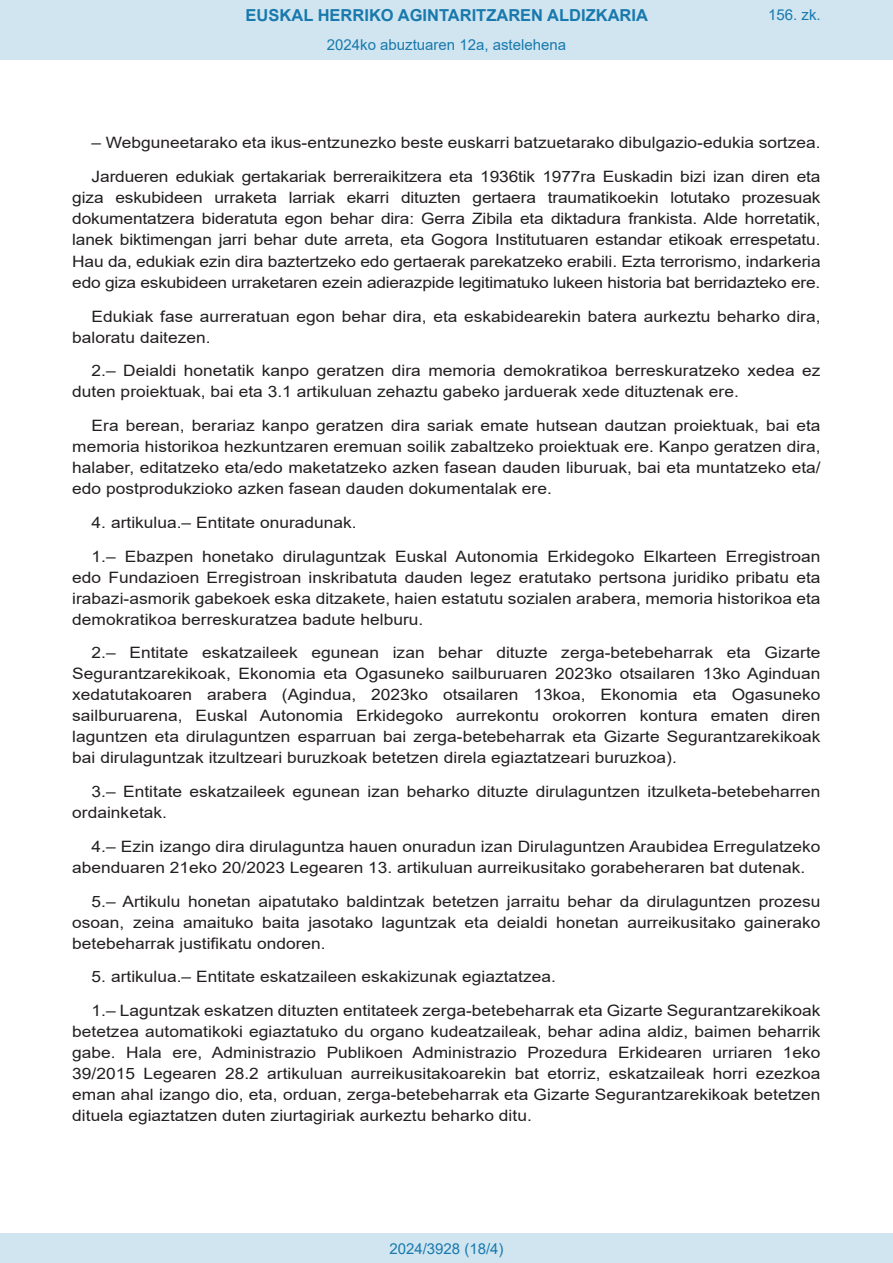
<style>
.page{position:relative;width:893px;height:1263px;background:#fff}
.page>*{position:absolute;margin:0;border:0;box-sizing:border-box;transform-origin:0 0}
.t1{font:700 16.5px "Arial";color:#1879ad}
.BOPVDetalle{font:15.6px/21px "Arial";color:#231f20;text-align:justify;scale:1.11 1}
.Paginacion_Centro{font:15px "Arial";color:#1879ad}
</style>
<div class="page">
<div style="left:0;top:0;width:893px;height:60px;background:#d0e5f0"></div>
<div style="left:0;top:1233px;width:893px;height:30px;background:#d0e5f0"></div>
<p class="t1" style="left:246px;top:3px;width:404px">EUSKAL HERRIKO AGINTARITZAREN ALDIZKARIA</p>
<p class="Paginacion_Centro" style="left:327px;top:35px;width:241px">2024ko abuztuaren 12a, astelehena</p>
<p class="Paginacion_Centro" style="left:768px;top:5px;width:54px">156. zk.</p>
<p class="BOPVDetalle" style="left:92px;top:132px;width:658px">– Webguneetarako eta ikus-entzunezko beste euskarri batzuetarako dibulgazio-edukia sortzea.</p>
<p class="BOPVDetalle" style="left:72px;top:166px;width:676px;text-indent:19px">Jardueren edukiak gertakariak berreraikitzera eta 1936tik 1977ra Euskadin bizi izan diren eta giza eskubideen urraketa larriak ekarri dituzten gertaera traumatikoekin lotutako prozesuak dokumentatzera bideratuta egon behar dira: Gerra Zibila eta diktadura frankista. Alde horretatik, lanek biktimengan jarri behar dute arreta, eta Gogora Institutuaren estandar etikoak errespetatu.<br>Hau da, edukiak ezin dira baztertzeko edo gertaerak parekatzeko erabili. Ezta terrorismo, indarkeria edo giza eskubideen urraketaren ezein adierazpide legitimatuko lukeen historia bat berridazteko ere.</p>
<p class="BOPVDetalle" style="left:72px;top:305px;width:676px;text-indent:19px">Edukiak fase aurreratuan egon behar dira, eta eskabidearekin batera aurkeztu beharko dira, baloratu daitezen.</p>
<p class="BOPVDetalle" style="left:72px;top:360px;width:676px;text-indent:19px">2.– Deialdi honetatik kanpo geratzen dira memoria demokratikoa berreskuratzeko xedea ez duten proiektuak, bai eta 3.1 artikuluan zehaztu gabeko jarduerak xede dituztenak ere.</p>
<p class="BOPVDetalle" style="left:72px;top:415px;width:676px;text-indent:19px">Era berean, berariaz kanpo geratzen dira sariak emate hutsean dautzan proiektuak, bai eta memoria historikoa hezkuntzaren eremuan soilik zabaltzeko proiektuak ere. Kanpo geratzen dira, halaber, editatzeko eta/edo maketatzeko azken fasean dauden liburuak, bai eta muntatzeko eta/ edo postprodukzioko azken fasean dauden dokumentalak ere.</p>
<p class="BOPVDetalle" style="left:92px;top:512px;width:240px">4. artikulua.– Entitate onuradunak.</p>
<p class="BOPVDetalle" style="left:72px;top:545px;width:676px;text-indent:19px">1.– Ebazpen honetako dirulaguntzak Euskal Autonomia Erkidegoko Elkarteen Erregistroan edo Fundazioen Erregistroan inskribatuta dauden legez eratutako pertsona juridiko pribatu eta irabazi-asmorik gabekoek eska ditzakete, haien estatutu sozialen arabera, memoria historikoa eta demokratikoa berreskuratzea badute helburu.</p>
<p class="BOPVDetalle" style="left:72px;top:642px;width:676px;text-indent:19px">2.– Entitate eskatzaileek egunean izan behar dituzte zerga-betebeharrak eta Gizarte Segurantzarekikoak, Ekonomia eta Ogasuneko sailburuaren 2023ko otsailaren 13ko Aginduan xedatutakoaren arabera (Agindua, 2023ko otsailaren 13koa, Ekonomia eta Ogasuneko sailburuarena, Euskal Autonomia Erkidegoko aurrekontu orokorren kontura ematen diren laguntzen eta dirulaguntzen esparruan bai zerga-betebeharrak eta Gizarte Segurantzarekikoak bai dirulaguntzak itzultzeari buruzkoak betetzen direla egiaztatzeari buruzkoa).</p>
<p class="BOPVDetalle" style="left:72px;top:781px;width:676px;text-indent:19px">3.– Entitate eskatzaileek egunean izan beharko dituzte dirulaguntzen itzulketa-betebeharren ordainketak.</p>
<p class="BOPVDetalle" style="left:72px;top:836px;width:676px;text-indent:19px">4.– Ezin izango dira dirulaguntza hauen onuradun izan Dirulaguntzen Araubidea Erregulatzeko abenduaren 21eko 20/2023 Legearen 13. artikuluan aurreikusitako gorabeheraren bat dutenak.</p>
<p class="BOPVDetalle" style="left:72px;top:890px;width:676px;text-indent:19px">5.– Artikulu honetan aipatutako baldintzak betetzen jarraitu behar da dirulaguntzen prozesu osoan, zeina amaituko baita jasotako laguntzak eta deialdi honetan aurreikusitako gainerako betebeharrak justifikatu ondoren.</p>
<p class="BOPVDetalle" style="left:92px;top:966px;width:420px">5. artikulua.– Entitate eskatzaileen eskakizunak egiaztatzea.</p>
<p class="BOPVDetalle" style="left:72px;top:1000px;width:676px;text-indent:19px">1.– Laguntzak eskatzen dituzten entitateek zerga-betebeharrak eta Gizarte Segurantzarekikoak betetzea automatikoki egiaztatuko du organo kudeatzaileak, behar adina aldiz, baimen beharrik gabe. Hala ere, Administrazio Publikoen Administrazio Prozedura Erkidearen urriaren 1eko 39/2015 Legearen 28.2 artikuluan aurreikusitakoarekin bat etorriz, eskatzaileak horri ezezkoa eman ahal izango dio, eta, orduan, zerga-betebeharrak eta Gizarte Segurantzarekikoak betetzen dituela egiaztatzen duten ziurtagiriak aurkeztu beharko ditu.</p>
<p class="Paginacion_Centro" style="left:389px;top:1238px;width:116px">2024/3928 (18/4)</p>
</div>
